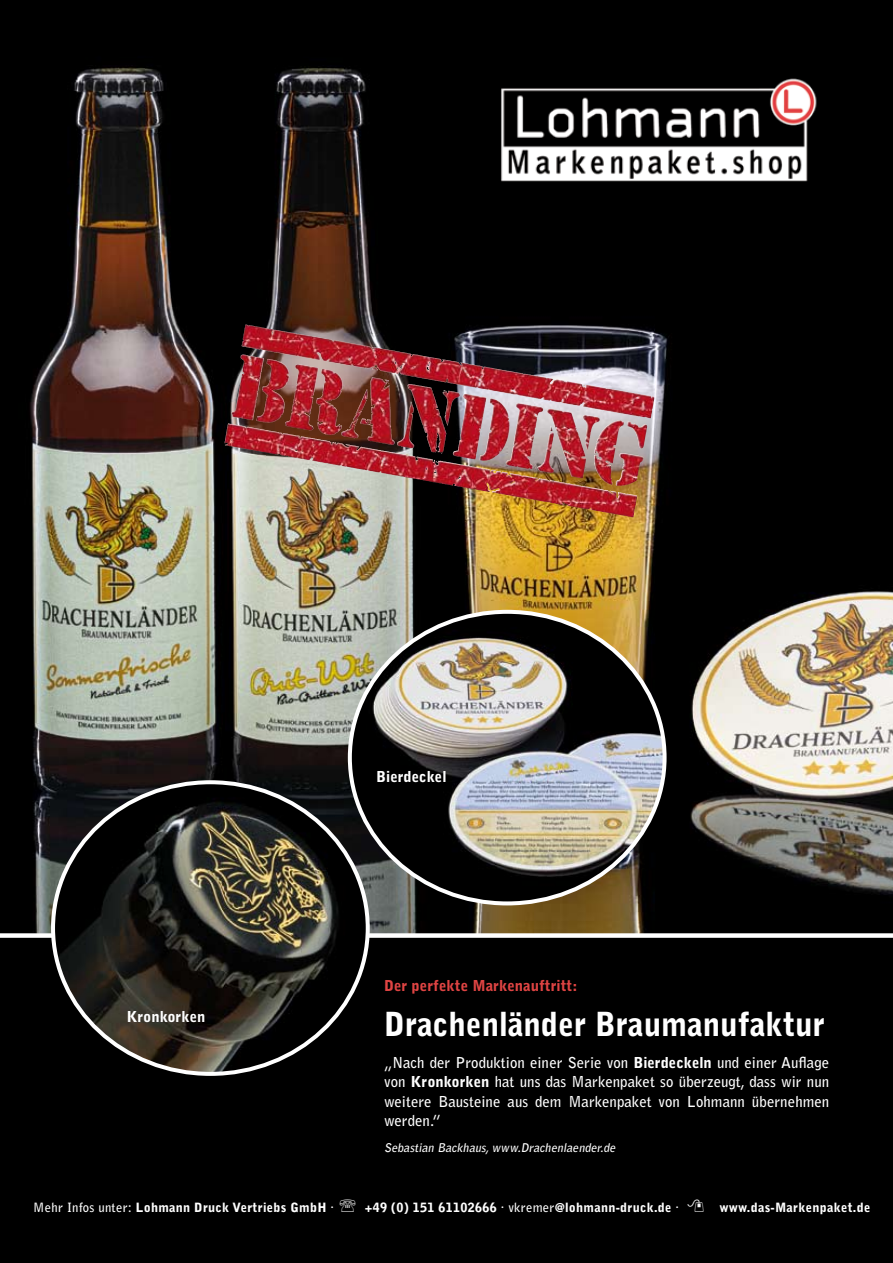
<style>
.page{position:relative;width:893px;height:1263px;background:#000}
.page>*{position:absolute;margin:0;border:0;box-sizing:border-box;transform-origin:0 0}
.t1{font:900 33px "Bell Gothic Std";color:#fff;scale:.95 1}
.t2{font:700 15px/19.5px "Bell Gothic Std";color:#fff;text-align:justify}
.t3{font:900 15px "Bell Gothic Std";color:#df4443}
.t4{font:900 15px "Bell Gothic Std";color:#fff}
.t5{font:900 12.75px "Bell Gothic Std";letter-spacing:.02em;color:#fff}
.t6{font:italic 700 12px "Bell Gothic Std";color:#fff}
.s1{font-weight:900}
.s2{font-weight:700}
</style>
<div class="page">
<img style="left:30px;top:67px;width:863px;height:866px">
<img style="left:242px;top:325px;width:80px;height:35px">
<div style="left:491px;top:74px;width:331px;height:120px;background:#000"></div>
<img style="left:501px;top:78px;width:316px;height:104px">
<img style="left:350px;top:612px;width:315px;height:291px">
<div style="left:0;top:933px;width:893px;height:5px;background:#fff"></div>
<img style="left:53px;top:782px;width:315px;height:292px">
<p class="t4" style="left:127px;top:1008px;width:80px">Kronkorken</p>
<p class="t4" style="left:376px;top:768px;width:72px">Bierdeckel</p>
<p class="t3" style="left:384px;top:977px;width:195px">Der perfekte Markenauftritt:</p>
<h1 class="t1" style="left:384px;top:1005px;width:465px">Drachenländer Braumanufaktur</h1>
<p class="t2" style="left:384px;top:1053px;width:447px">„Nach der Produktion einer Serie von <span class="s1">Bierdeckeln</span> und einer Auflage von <span class="s1">Kronkorken</span> hat uns das Markenpaket so überzeugt, dass wir nun weitere Bausteine aus dem Markenpaket von Lohmann übernehmen werden.”</p>
<p class="t6" style="left:384px;top:1140px;width:235px">Sebastian Backhaus,www.Drachenlaender.de</p>
<p class="t5" style="left:33px;top:1200px;width:302px"><span class="s2">Mehr Infos unter:</span> Lohmann Druck Vertriebs GmbH <span class="s2">·</span></p>
<p class="t5" style="left:365px;top:1200px;width:316px">+49 (0) 151 61102666 <span class="s2">· vkremer</span>@lohmann-druck.de <span class="s2">·</span></p>
<p class="t5" style="left:719px;top:1200px;width:153px">www.das-Markenpaket.de</p>
</div>
